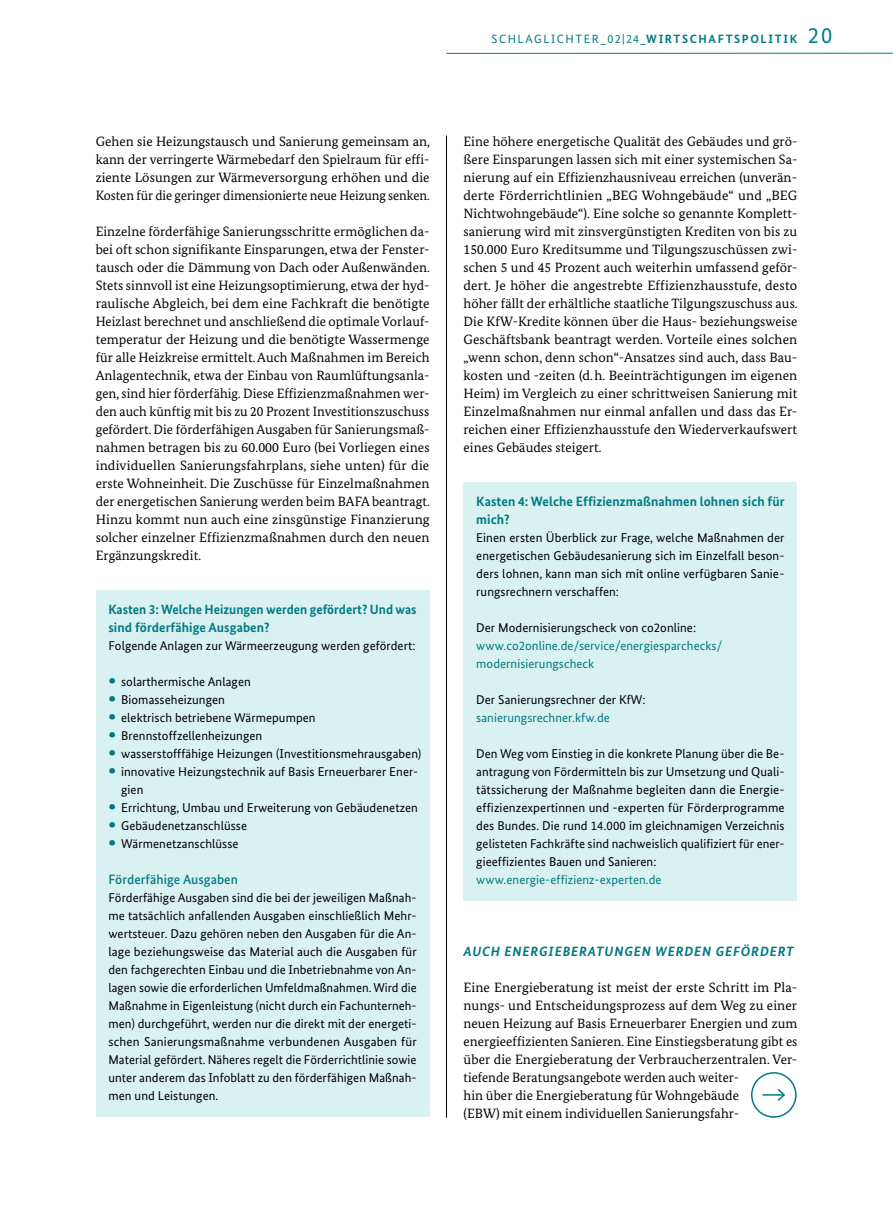
<style>
.page{position:relative;width:893px;height:1212px;background:#fff}
.page>*{position:absolute;margin:0;border:0;box-sizing:border-box;transform-origin:0 0}
.t1{font:13.5px/18px "Bundes Serif";letter-spacing:.005em;color:#000;text-align:justify}
.t2{font:700 13.5px/18px "Bundes Sans";letter-spacing:.005em;color:#007a83}
.t3{font:italic 700 13.5px "Bundes Sans";letter-spacing:.06em;color:#007a83}
.t4{font:500 13.5px "Bundes Sans";letter-spacing:.005em;color:#007a83}
.t5{font:12.75px/18px "Bundes Sans";letter-spacing:.005em;color:#000;text-align:justify}
.t6{font:12.75px/18px "Bundes Sans";letter-spacing:.005em;color:#007a83}
.t7{font:12px "Bundes Sans";letter-spacing:.125em;color:#007a83}
.s1{font-weight:700}
.s2{font-size:22.5px}
.s3{font-weight:700;font-size:19.5px;color:#007a83}
</style>
<div class="page">
<hr style="left:446px;top:53px;width:447px;height:1px;background:#007a83">
<div style="left:463px;top:482px;width:334px;height:57px;background:#daf1f2"></div>
<div style="left:463px;top:520px;width:334px;height:93px;background:#daf1f2"></div>
<div style="left:463px;top:610px;width:334px;height:39px;background:#daf1f2"></div>
<div style="left:463px;top:628px;width:334px;height:57px;background:#daf1f2"></div>
<div style="left:463px;top:682px;width:334px;height:39px;background:#daf1f2"></div>
<div style="left:463px;top:700px;width:334px;height:39px;background:#daf1f2"></div>
<div style="left:463px;top:736px;width:334px;height:147px;background:#daf1f2"></div>
<div style="left:463px;top:862px;width:334px;height:39px;background:#daf1f2"></div>
<hr style="left:446px;top:135px;width:1px;height:983px;background:#000">
<div style="left:96px;top:590px;width:333px;height:57px;background:#daf1f2"></div>
<div style="left:96px;top:628px;width:333px;height:39px;background:#daf1f2"></div>
<div style="left:96px;top:659px;width:333px;height:51px;background:#daf1f2"></div>
<div style="left:96px;top:695px;width:333px;height:51px;background:#daf1f2"></div>
<div style="left:96px;top:731px;width:333px;height:51px;background:#daf1f2"></div>
<div style="left:96px;top:749px;width:333px;height:69px;background:#daf1f2"></div>
<div style="left:96px;top:803px;width:333px;height:51px;background:#daf1f2"></div>
<div style="left:96px;top:842px;width:333px;height:57px;background:#daf1f2"></div>
<div style="left:96px;top:880px;width:333px;height:237px;background:#daf1f2"></div>
<div style="left:751px;top:1072px;width:46px;height:46px;border:2px solid #007a83;border-radius:50%"></div>
<hr style="left:762px;top:1094px;width:22px;height:2px;background:#007a83">
<svg style="left:776px;top:1089px;width:9px;height:12px"></svg>
<p class="t7" style="left:491px;top:31px;width:342px">SCHLAGLICHTER_02|24_<span class="s1">WIRTSCHAFTSPOLITIK</span> <span class="s2">20</span></p>
<p class="t1" style="left:96px;top:132px;width:336px">Gehen sie Heizungstausch und Sanierung gemeinsam an, kann der verringerte Wärmebedarf den Spielraum für effi&shy;ziente Lösungen zur Wärmeversorgung erhöhen und die Kosten für die geringer dimensionierte neue Heizung senken.</p>
<p class="t1" style="left:96px;top:222px;width:336px">Einzelne förderfähige Sanierungsschritte ermöglichen da&shy;bei oft schon signifikante Einsparungen, etwa der Fenster&shy;tausch oder die Dämmung von Dach oder Außenwänden.<br>Stets sinnvoll ist eine Heizungsoptimierung, etwa der hyd&shy;raulische Abgleich, bei dem eine Fachkraft die benötigte Heizlast berechnet und anschließend die optimale Vorlauf&shy;temperatur der Heizung und die benötigte Wassermenge für alle Heizkreise ermittelt. Auch Maßnahmen im Bereich Anlagentechnik, etwa der Einbau von Raumlüftungsanla&shy;gen, sind hier förderfähig. Diese Effizienzmaßnahmen wer&shy;den auch künftig mit bis zu 20 Prozent Investitionszuschuss gefördert. Die förderfähigen Ausgaben für Sanierungsmaß&shy;nahmen betragen bis zu 60.000 Euro (bei Vorliegen eines individuellen Sanierungsfahrplans, siehe unten) für die erste Wohneinheit. Die Zuschüsse für Einzelmaßnahmen der energetischen Sanierung werden beim BAFA beantragt.<br>Hinzu kommt nun auch eine zinsgünstige Finanzierung solcher einzelner Effizienzmaßnahmen durch den neuen Ergänzungskredit.</p>
<p class="t2" style="left:108px;top:600px;width:310px">Kasten 3: Welche Heizungen werden gefördert? Und was sind förderfähige Ausgaben?</p>
<p class="t5" style="left:108px;top:636px;width:309px">Folgende Anlagen zur Wärmeerzeugung werden gefördert:</p>
<p class="t5" style="left:108px;top:672px;width:144px"><span class="s3">•</span> solarthermische Anlagen</p>
<p class="t5" style="left:108px;top:690px;width:118px"><span class="s3">•</span> Biomasseheizungen</p>
<p class="t5" style="left:108px;top:708px;width:209px"><span class="s3">•</span> elektrisch betriebene Wärmepumpen</p>
<p class="t5" style="left:108px;top:726px;width:155px"><span class="s3">•</span> Brennstoffzellenheizungen</p>
<p class="t5" style="left:108px;top:744px;width:314px"><span class="s3">•</span> wasserstofffähige Heizungen (Investitionsmehrausgaben)</p>
<p class="t5" style="left:121px;top:762px;width:299px;text-indent:-13px"><span class="s3">•</span> innovative Heizungstechnik auf Basis Erneuerbarer Ener&shy;gien</p>
<p class="t5" style="left:108px;top:798px;width:311px"><span class="s3">•</span> Errichtung, Umbau und Erweiterung von Gebäudenetzen</p>
<p class="t5" style="left:108px;top:816px;width:140px"><span class="s3">•</span> Gebäudenetzanschlüsse</p>
<p class="t5" style="left:108px;top:834px;width:132px"><span class="s3">•</span> Wärmenetzanschlüsse</p>
<p class="t4" style="left:108px;top:871px;width:131px">Förderfähige Ausgaben</p>
<p class="t5" style="left:108px;top:888px;width:310px">Förderfähige Ausgaben sind die bei der jeweiligen Maßnah&shy;me tatsächlich anfallenden Ausgaben einschließlich Mehr&shy;wertsteuer. Dazu gehören neben den Ausgaben für die An&shy;lage beziehungsweise das Material auch die Ausgaben für den fachgerechten Einbau und die Inbetriebnahme von An&shy;lagen sowie die erforderlichen Umfeldmaßnahmen. Wird die Maßnahme in Eigenleistung (nicht durch ein Fachunterneh&shy;men) durchgeführt, werden nur die direkt mit der energeti&shy;schen Sanierungsmaßnahme verbundenen Ausgaben für Material gefördert. Näheres regelt die Förderrichtlinie sowie unter anderem das Infoblatt zu den förderfähigen Maßnah&shy;men und Leistungen.</p>
<p class="t1" style="left:463px;top:132px;width:336px">Eine höhere energetische Qualität des Gebäudes und grö&shy;ßere Einsparungen lassen sich mit einer systemischen Sa&shy;nierung auf ein Effizienzhausniveau erreichen (unverän&shy;derte Förderrichtlinien „BEG Wohngebäude“ und „BEG Nichtwohngebäude“). Eine solche so genannte Komplett&shy;sanierung wird mit zinsvergünstigten Krediten von bis zu 150.000 Euro Kreditsumme und Tilgungszuschüssen zwi&shy;schen 5 und 45 Prozent auch weiterhin umfassend geför&shy;dert. Je höher die angestrebte Effizienzhausstufe, desto höher fällt der erhältliche staatliche Tilgungszuschuss aus.<br>Die KfW-Kredite können über die Haus- beziehungsweise Geschäftsbank beantragt werden. Vorteile eines solchen „wenn schon, denn schon“-Ansatzes sind auch, dass Bau&shy;kosten und -zeiten (d.h. Beeinträchtigungen im eigenen Heim) im Vergleich zu einer schrittweisen Sanierung mit Einzelmaßnahmen nur einmal anfallen und dass das Er&shy;reichen einer Effizienzhausstufe den Wiederverkaufswert eines Gebäudes steigert.</p>
<p class="t2" style="left:476px;top:492px;width:310px">Kasten 4: Welche Effizienzmaßnahmen lohnen sich für mich?</p>
<p class="t5" style="left:476px;top:528px;width:310px">Einen ersten Überblick zur Frage, welche Maßnahmen der energetischen Gebäudesanierung sich im Einzelfall beson&shy;ders lohnen, kann man sich mit online verfügbaren Sanie&shy;rungsrechnern verschaffen:</p>
<p class="t5" style="left:476px;top:618px;width:221px">Der Modernisierungscheck von co2online:</p>
<p class="t6" style="left:476px;top:636px;width:248px">www.co2online.de/service/energiesparchecks/ modernisierungscheck</p>
<p class="t5" style="left:476px;top:690px;width:171px">Der Sanierungsrechner der KfW:</p>
<p class="t6" style="left:476px;top:708px;width:135px">sanierungsrechner.kfw.de</p>
<p class="t5" style="left:476px;top:744px;width:310px">Den Weg vom Einstieg in die konkrete Planung über die Be&shy;antragung von Fördermitteln bis zur Umsetzung und Quali&shy;tätssicherung der Maßnahme begleiten dann die Energie&shy;effizienzexpertinnen und -experten für Förderprogramme des Bundes. Die rund 14.000 im gleichnamigen Verzeichnis gelisteten Fachkräfte sind nachweislich qualifiziert für ener&shy;gieeffizientes Bauen und Sanieren:</p>
<p class="t6" style="left:476px;top:870px;width:187px">www.energie-effizienz-experten.de</p>
<p class="t3" style="left:464px;top:943px;width:332px">AUCH ENERGIEBERATUNGEN WERDEN GEFÖRDERT</p>
<p class="t1" style="left:463px;top:978px;width:335px;text-align:left">Eine Energieberatung ist meist der erste Schritt im Pla&shy;nungs- und Entscheidungsprozess auf dem Weg zu einer neuen Heizung auf Basis Erneuerbarer Energien und zum energieeffizienten Sanieren. Eine Einstiegsberatung gibt es über die Energieberatung der Verbraucherzentralen. Ver&shy;tiefende Beratungsangebote werden auch weiter-<br>hin über die Energieberatung für Wohngebäude<br>(EBW) mit einem individuellen Sanierungsfahr-</p>
</div>
